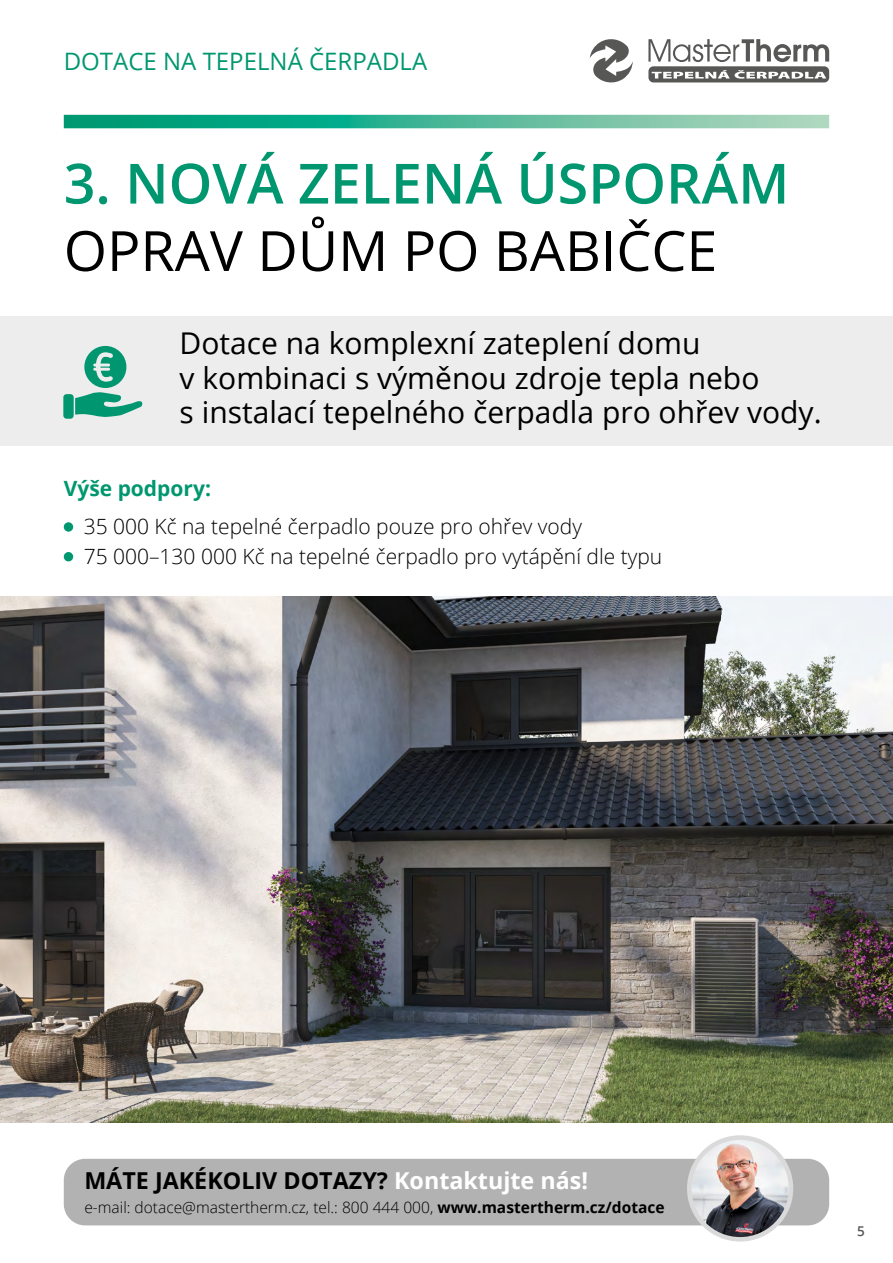
<style>
.page{position:relative;width:893px;height:1263px;background:#fff}
.page>*{position:absolute;margin:0;border:0;box-sizing:border-box;transform-origin:0 0}
.t1{font:600 55.5px "Open Sans";color:#009770}
.t2{font:55.5px "Open Sans";color:#000}
.t3{font:30px/34.5px "Open Sans";color:#000}
.t4{font:24px "Open Sans";color:#009770}
.t5{font:700 23.25px "Open Sans";color:#000}
.t6{font:300 21px/29.7px "Open Sans";color:#000}
.t7{font:700 21px "Open Sans";color:#009770}
.t8{font:300 15.6px "Open Sans";color:#000}
.t9{font:600 13.5px "Open Sans";color:#575756}
.s1{color:#fff}
.s2{font-weight:700}
</style>
<div class="page">
<div style="left:0;top:316px;width:893px;height:129px;background:#ededed"></div>
<div style="left:64px;top:522px;width:9px;height:10px;background:#009770;border-radius:50%"></div>
<div style="left:64px;top:552px;width:9px;height:9px;background:#009770;border-radius:50%"></div>
<div style="left:63px;top:394px;width:11px;height:25px;background:#009770;border-radius:3px"></div>
<svg style="left:75px;top:346px;width:68px;height:71px"></svg>
<img style="left:0;top:596px;width:893px;height:527px">
<svg style="left:590px;top:39px;width:43px;height:44px"></svg>
<svg style="left:648px;top:39px;width:181px;height:43px"></svg>
<div style="left:64px;top:1159px;width:765px;height:66px;background:#b3b2b2;border-radius:21px"></div>
<img style="left:689px;top:1137px;width:102px;height:102px;border-radius:51px">
<div style="left:687px;top:1135px;width:106px;height:106px;border:4px solid #dadada;border-radius:50%"></div>
<svg style="left:64px;top:115px;width:765px;height:13px;background:#47b697"></svg>
<p class="t4" style="left:64px;top:45px;width:365px">DOTACE NA TEPELNÁ ČERPADLA</p>
<h1 class="t1" style="left:64px;top:145px;width:727px">3. NOVÁ ZELENÁ ÚSPORÁM</h1>
<h1 class="t2" style="left:64px;top:213px;width:655px">OPRAV DŮM PO BABIČCE</h1>
<p class="t3" style="left:180px;top:325px;width:643px">Dotace na komplexní zateplení domu<br>v kombinaci s výměnou zdroje tepla nebo<br>s instalací tepelného čerpadla pro ohřev vody.</p>
<p class="t7" style="left:64px;top:473px;width:149px">Výše podpory:</p>
<p class="t6" style="left:84px;top:511px;width:580px">35 000 Kč na tepelné čerpadlo pouze pro ohřev vody<br>75 000–130 000 Kč na tepelné čerpadlo pro vytápění dle typu</p>
<p class="t5" style="left:84px;top:1164px;width:505px">MÁTE JAKÉKOLIV DOTAZY? <span class="s1">Kontaktujte nás!</span></p>
<p class="t8" style="left:84px;top:1197px;width:582px">e-mail: dotace@mastertherm.cz, tel.: 800 444 000, <span class="s2">www.mastertherm.cz/dotace</span></p>
<p class="t9" style="left:857px;top:1222px;width:9px">5</p>
</div>
